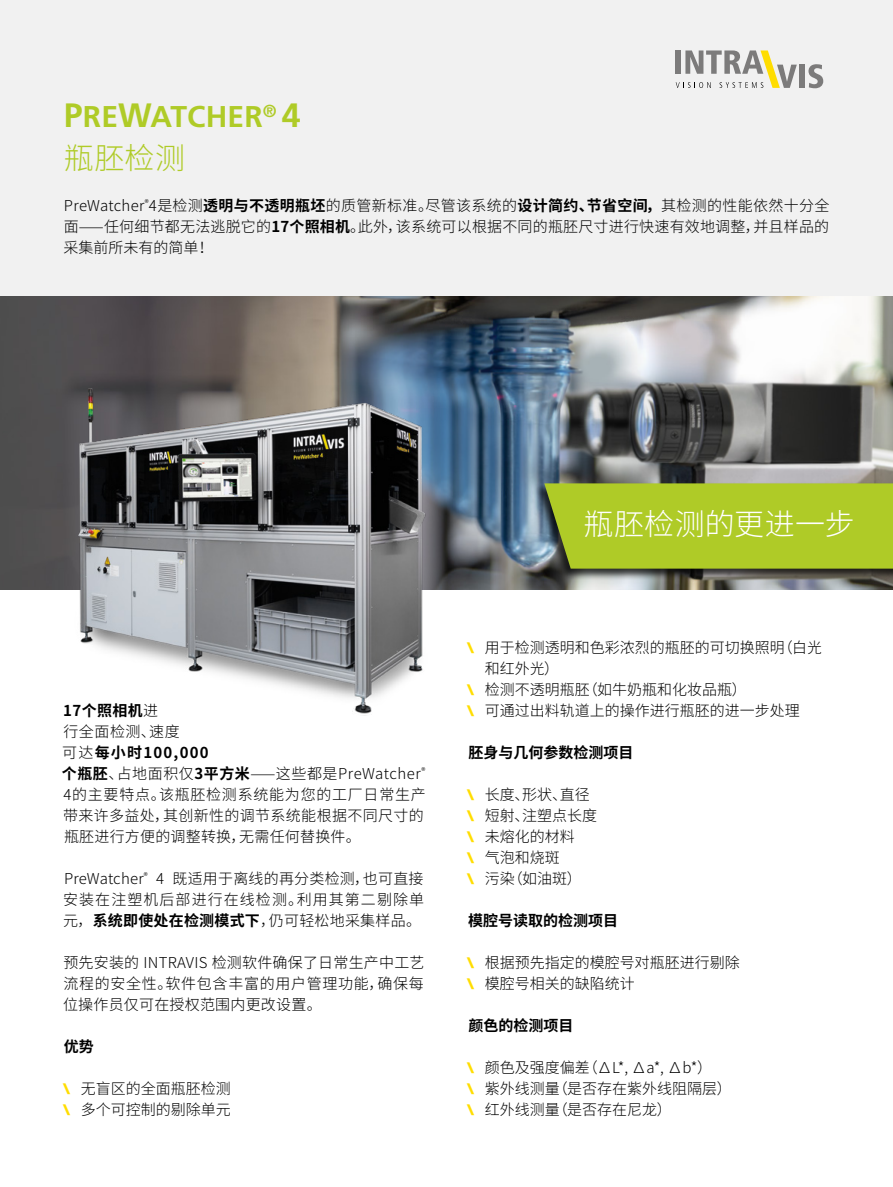
<style>
.page{position:relative;width:893px;height:1187px;background:#fff}
.page>*{position:absolute;margin:0;border:0;box-sizing:border-box;transform-origin:0 0}
.t1{font:700 30px "Frutiger LT Std";letter-spacing:.005em;color:#afcb27}
.t2{font:300 30px "Source Han Sans CN";letter-spacing:.01em;color:#fff}
.t3{font:300 30px "Source Han Sans CN";color:#afcb27}
.t4{font:300 15px/21px "Source Han Sans CN";letter-spacing:.015em;color:#000}
.t5{font:700 15px "Source Han Sans CN";color:#000}
.s1{font-size:33.75px}
.s2{font-weight:700}
.s3{font-family:"Frutiger LT Std";font-weight:900;color:#fd0}
</style>
<div class="page">
<img style="left:0;top:295px;width:893px;height:294px">
<div style="left:0;top:0;width:893px;height:295px;background:#f1f1f1"></div>
<svg style="left:676px;top:50px;width:121px;height:38px"></svg>
<div style="left:799px;top:65px;width:6px;height:23px;background:#7c7b7b"></div>
<svg style="left:808px;top:64px;width:15px;height:24px"></svg>
<img style="left:0;top:371px;width:534px;height:345px">
<div style="left:534px;top:482px;width:359px;height:98px;background:#000;opacity:.75"></div>
<div style="left:544px;top:483px;width:349px;height:85px;background:#afcb27"></div>
<h1 class="t1" style="left:64px;top:99px;width:238px"><span class="s1">P</span>RE<span class="s1">W</span>ATCHER<sup>®</sup> <span class="s1">4</span></h1>
<h1 class="t3" style="left:64px;top:141px;width:123px">瓶胚检测</h1>
<p class="t4" style="left:63px;top:196px;width:767px;text-align:justify">PreWatcher<sup>®</sup>4是检测<span class="s2">透明与不透明瓶坯</span>的质管新标准。尽管该系统的<span class="s2">设计简约、节省空间，</span>其检测的性能依然十分全面——任何细节都无法逃脱它的<span class="s2">17个照相机</span>。此外，该系统可以根据不同的瓶胚尺寸进行快速有效地调整，并且样品的采集前所未有的简单！</p>
<p class="t4" style="left:62px;top:700px;width:365px"><span class="s2">17个照相机</span>进<br>行全面检测、速度<br>可达<span class="s2">每小时100,000<br>个瓶胚</span>、占地面积仅<span class="s2">3平方米</span>——这些都是PreWatcher<sup>®<br></sup>4的主要特点。该瓶胚检测系统能为您的工厂日常生产带来许多益处，其创新性的调节系统能根据不同尺寸的瓶胚进行方便的调整转换，无需任何替换件。</p>
<p class="t4" style="left:63px;top:868px;width:362px;text-align:justify">PreWatcher<sup>®</sup> 4 既适用于离线的再分类检测，也可直接安装在注塑机后部进行在线检测。利用其第二剔除单元，<span class="s2">系统即使处在检测模式下</span>，仍可轻松地采集样品。</p>
<p class="t4" style="left:63px;top:952px;width:363px;text-align:justify">预先安装的 INTRAVIS 检测软件确保了日常生产中工艺流程的安全性。软件包含丰富的用户管理功能，确保每位操作员仅可在授权范围内更改设置。</p>
<p class="t5" style="left:64px;top:1037px;width:31px">优势</p>
<p class="t4" style="left:64px;top:1078px;width:169px"><span class="s3">\</span> 无盲区的全面瓶胚检测<span class="s3">\</span> 多个可控制的剔除单元</p>
<h1 class="t2" style="left:584px;top:507px;width:273px">瓶胚检测的更进一步</h1>
<p class="t4" style="left:468px;top:637px;width:356px"><span class="s3">\</span> 用于检测透明和色彩浓烈的瓶胚的可切换照明（白光</p>
<p class="t4" style="left:485px;top:658px;width:76px">和红外光）</p>
<p class="t4" style="left:468px;top:679px;width:280px"><span class="s3">\</span> 检测不透明瓶胚（如牛奶瓶和化妆品瓶）</p>
<p class="t4" style="left:468px;top:700px;width:334px"><span class="s3">\</span> 可通过出料轨道上的操作进行瓶胚的进一步处理</p>
<p class="t5" style="left:469px;top:743px;width:166px">胚身与几何参数检测项目</p>
<p class="t4" style="left:468px;top:784px;width:131px"><span class="s3">\</span> 长度、形状、直径<span class="s3">\</span> 短射、注塑点长度<span class="s3">\</span> 未熔化的材料<br><span class="s3">\</span> 气泡和烧斑<br><span class="s3">\</span> 污染（如油斑）</p>
<p class="t5" style="left:468px;top:911px;width:151px">模腔号读取的检测项目</p>
<p class="t4" style="left:468px;top:952px;width:274px"><span class="s3">\</span> 根据预先指定的模腔号对瓶胚进行剔除<span class="s3">\</span> 模腔号相关的缺陷统计</p>
<p class="t5" style="left:468px;top:1016px;width:106px">颜色的检测项目</p>
<p class="t4" style="left:468px;top:1057px;width:265px"><span class="s3">\</span> 颜色及强度偏差（∆L*, ∆a*, ∆b*）<br><span class="s3">\</span> 紫外线测量（是否存在紫外线阻隔层）<span class="s3">\</span> 红外线测量（是否存在尼龙）</p>
</div>
